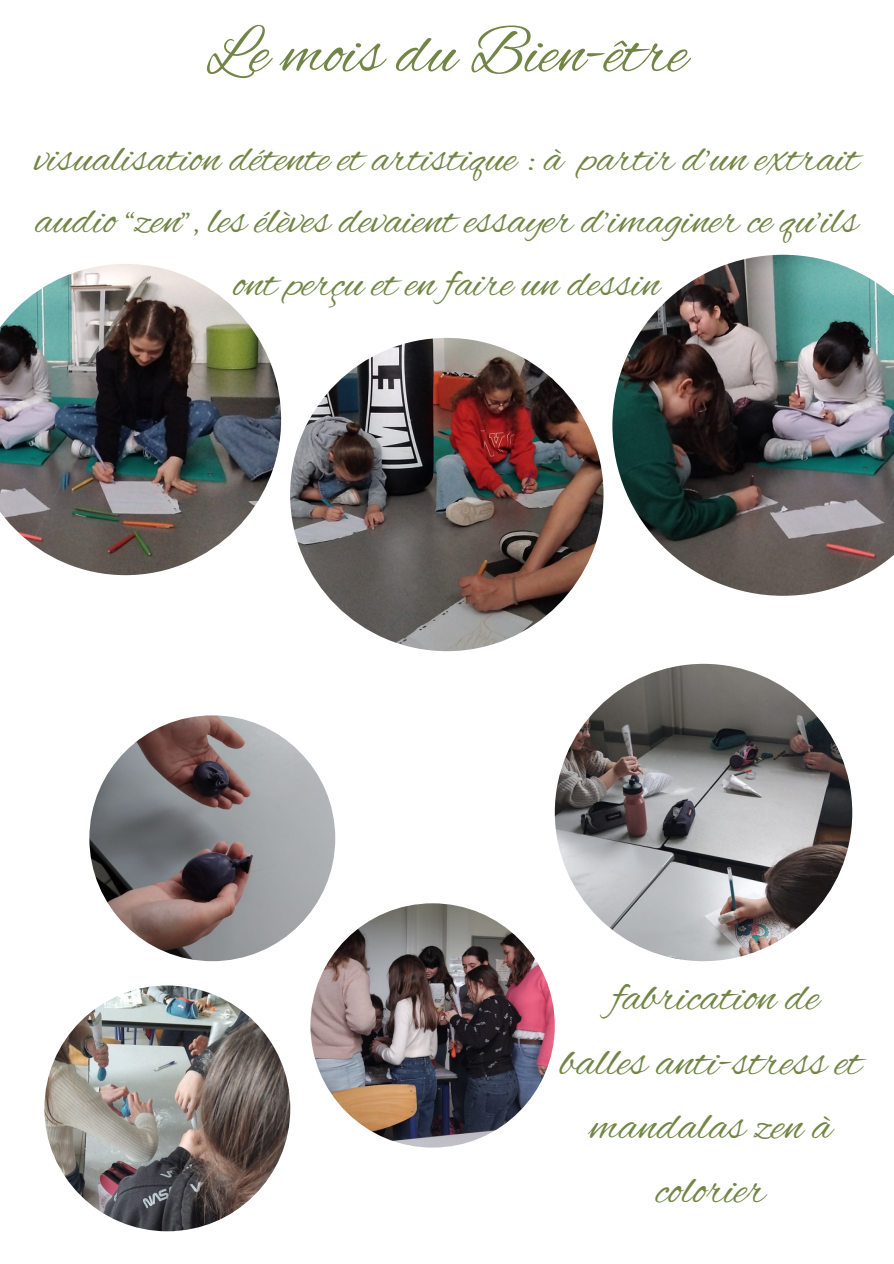
<style>
.page{position:relative;width:894px;height:1264px;background:#fff}
.page>*{position:absolute;margin:0;border:0;box-sizing:border-box;transform-origin:0 0}
.t1{font:67.5px "Alex Brush";color:#728546}
.t2{font:46.5px/64.2px "Alex Brush";color:#728546;text-align:center}
.t3{font:44.7px/62.2px "Alex Brush";color:#728546;text-align:center}
</style>
<div class="page">
<img style="left:290px;top:338px;width:313px;height:313px;border-radius:50%">
<img style="left:310px;top:903px;width:244px;height:244px;border-radius:50%">
<img style="left:44px;top:985px;width:246px;height:246px;border-radius:50%">
<img style="left:612px;top:255px;width:281px;height:341px">
<img style="left:0;top:264px;width:281px;height:311px">
<img style="left:554px;top:664px;width:298px;height:297px;border-radius:50%">
<img style="left:89px;top:715px;width:246px;height:246px;border-radius:50%">
<p class="t1" style="left:207px;top:15px;width:481px">Le mois du Bien-être</p>
<p class="t3" style="left:34px;top:130px;width:826px">visualisation détente et artistique : à partir d’un extrait audio “zen”, les élèves devaient essayer d’imaginer ce qu’ils ont perçu et en faire un dessin</p>
<p class="t2" style="left:559px;top:968px;width:303px">fabrication de balles anti-stress et mandalas zen à colorier</p>
</div>
